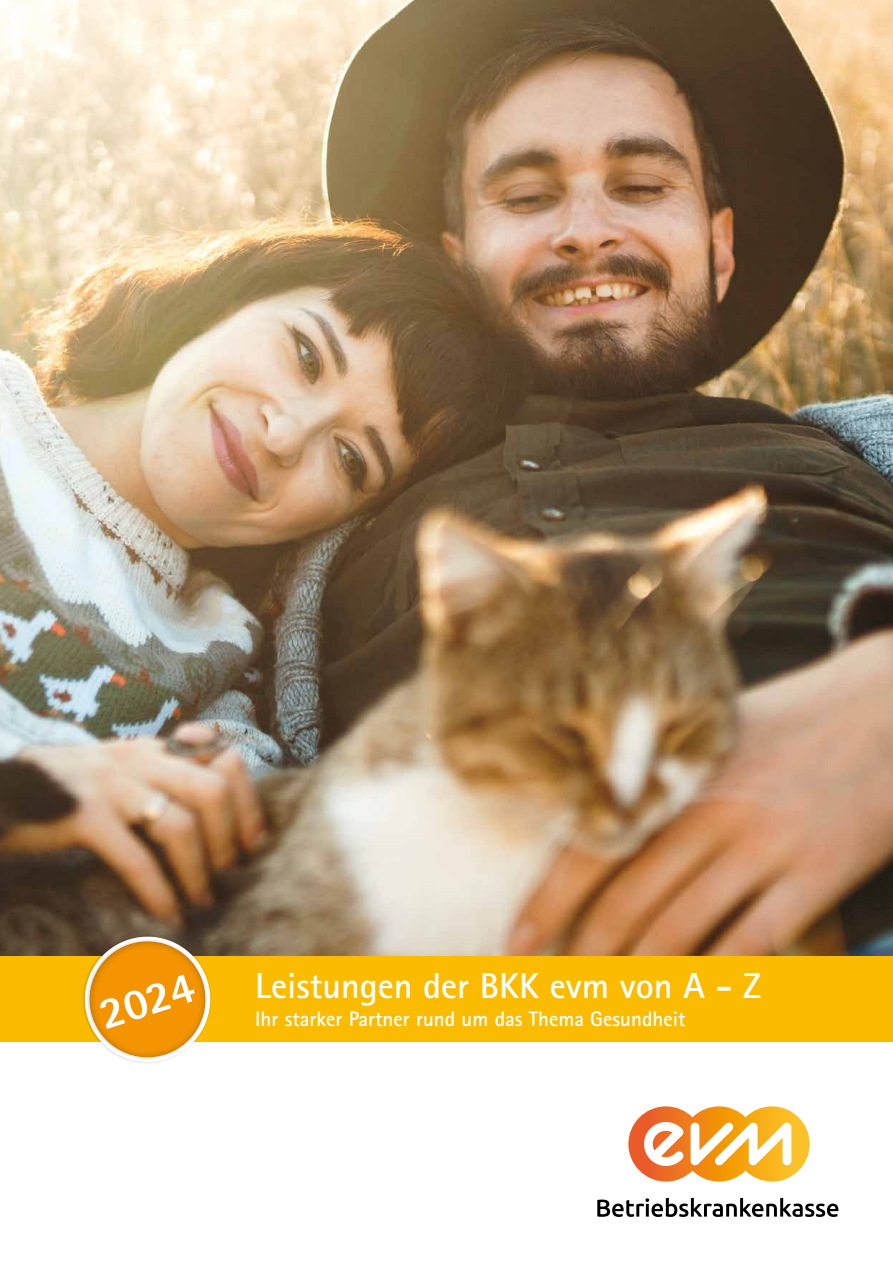
<style>
.page{position:relative;width:893px;height:1263px;background:#fff}
.page>*{position:absolute;margin:0;border:0;box-sizing:border-box;transform-origin:0 0}
.t1{font:800 44.25px "Rotis Sans Serif Std";color:#fff}
.t2{font:700 36px "Rotis Sans Serif Std";color:#fff}
.t3{font:700 21px "Rotis Sans Serif Std";color:#fff}
</style>
<div class="page">
<svg style="left:628px;top:1106px;width:182px;height:75px"></svg>
<svg style="left:597px;top:1198px;width:241px;height:19px"></svg>
<img style="left:0;top:0;width:893px;height:957px">
<div style="left:0;top:957px;width:893px;height:85px;background:#fabb00"></div>
<svg style="left:65px;top:910px;width:200px;height:153px"></svg>
<h1 class="t1" style="left:92px;top:989px;width:99px;rotate:-18deg">2024</h1>
<h2 class="t2" style="left:255px;top:963px;width:507px">Leistungen der BKK evm von A - Z</h2>
<p class="t3" style="left:255px;top:1006px;width:432px">Ihr starker Partner rund um das Thema Gesundheit</p>
</div>
